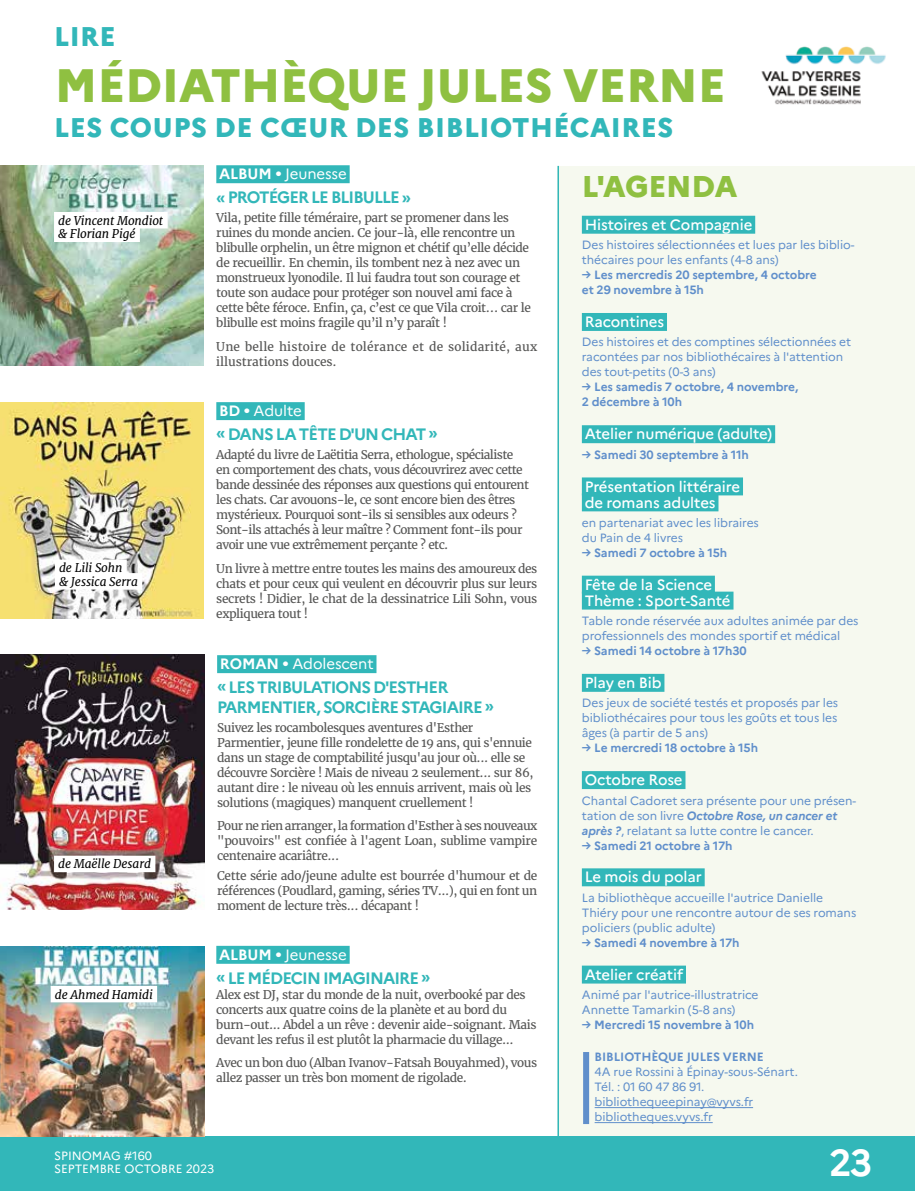
<style>
.page{position:relative;width:915px;height:1191px;background:#fff}
.page>*{position:absolute;margin:0;border:0;box-sizing:border-box;transform-origin:0 0}
.t1{font:800 46.8px "Marianne";letter-spacing:-.005em;color:#8fc041}
.t2{font:700 37.5px "Marianne";color:#fff}
.t3{font:800 30px "Marianne";letter-spacing:-.005em;color:#8fc041}
.t4{font:800 27px "Marianne";letter-spacing:.02em;color:#32b7b9}
.t5{font:700 16.5px/19.5px "Marianne";letter-spacing:-.055em;color:#32b7b9}
.t6{font:500 15px/15.9px "Marianne";letter-spacing:-.005em;color:#fff}
.t7{font:15px "Marianne";letter-spacing:-.01em;color:#fff}
.t8{font:12px/15px "Merriweather";letter-spacing:-.035em;color:#575756}
.t9{font:12px/15px "Marianne";letter-spacing:-.005em;color:#608fcb}
.t10{font:700 12px/15px "Marianne";letter-spacing:-.005em;color:#608fcb}
.t11{font:italic 12px/13.5px "Merriweather";letter-spacing:-.01em;color:#000}
.t12{font:12px/15px "Merriweather";letter-spacing:.015em;color:#575756}
.t13{font:12px/13.5px "Marianne";color:#fff}
.s1{font-weight:700}
.s2{font-weight:700;font-style:italic}
</style>
<div class="page">
<div style="left:557px;top:166px;width:357px;height:971px;background:#f6f9ef"></div>
<hr style="left:557px;top:166px;width:2px;height:981px;background:#32b7b9">
<div style="left:0;top:1137px;width:914px;height:54px;background:#32b7b9"></div>
<img style="left:761px;top:46px;width:125px;height:59px">
<div style="left:581px;top:216px;width:174px;height:18px;background:#32b7b9"></div>
<div style="left:581px;top:313px;width:85px;height:18px;background:#32b7b9"></div>
<div style="left:581px;top:425px;width:193px;height:18px;background:#32b7b9"></div>
<div style="left:581px;top:477px;width:161px;height:18px;background:#32b7b9"></div>
<div style="left:581px;top:493px;width:137px;height:18px;background:#32b7b9"></div>
<div style="left:581px;top:575px;width:133px;height:18px;background:#32b7b9"></div>
<div style="left:581px;top:591px;width:152px;height:18px;background:#32b7b9"></div>
<div style="left:581px;top:674px;width:83px;height:18px;background:#32b7b9"></div>
<div style="left:581px;top:771px;width:104px;height:18px;background:#32b7b9"></div>
<div style="left:581px;top:868px;width:123px;height:18px;background:#32b7b9"></div>
<div style="left:581px;top:965px;width:104px;height:18px;background:#32b7b9"></div>
<div style="left:583px;top:1052px;width:6px;height:72px;background:#608fcb"></div>
<hr style="left:594px;top:1107px;width:158px;height:1px;background:#608fcb">
<hr style="left:594px;top:1122px;width:118px;height:1px;background:#608fcb">
<div style="left:216px;top:165px;width:133px;height:18px;background:#32b7b9"></div>
<img style="left:0;top:166px;width:203px;height:200px">
<div style="left:54px;top:212px;width:113px;height:16px;background:#fff"></div>
<div style="left:54px;top:225px;width:86px;height:17px;background:#fff"></div>
<div style="left:216px;top:402px;width:88px;height:18px;background:#32b7b9"></div>
<img style="left:0;top:403px;width:203px;height:215px">
<div style="left:55px;top:559px;width:72px;height:17px;background:#fff"></div>
<div style="left:55px;top:573px;width:87px;height:16px;background:#fff"></div>
<div style="left:217px;top:655px;width:159px;height:18px;background:#32b7b9"></div>
<img style="left:0;top:655px;width:204px;height:254px">
<div style="left:54px;top:855px;width:101px;height:17px;background:#fff"></div>
<div style="left:216px;top:945px;width:133px;height:18px;background:#32b7b9"></div>
<img style="left:0;top:946px;width:204px;height:191px">
<div style="left:51px;top:986px;width:106px;height:16px;background:#fff"></div>
<h3 class="t4" style="left:54px;top:19px;width:63px">LIRE</h3>
<h1 class="t1" style="left:55px;top:57px;width:672px">MÉDIATHÈQUE JULES VERNE</h1>
<h3 class="t4" style="left:54px;top:111px;width:620px">LES COUPS DE CŒUR DES BIBLIOTHÉCAIRES</h3>
<p class="t11" style="left:58px;top:214px;width:106px">de Vincent Mondiot &amp; Florian Pigé</p>
<p class="t11" style="left:59px;top:561px;width:80px">de Lili Sohn<br>&amp; Jessica Serra</p>
<p class="t11" style="left:58px;top:857px;width:94px">de Maëlle Desard</p>
<p class="t11" style="left:55px;top:987px;width:99px">de Ahmed Hamidi</p>
<p class="t7" style="left:219px;top:165px;width:129px"><span class="s1">ALBUM •</span> Jeunesse</p>
<h3 class="t5" style="left:216px;top:187px;width:196px">« PROTÉGER LE BLIBULLE »</h3>
<p class="t8" style="left:216px;top:211px;width:316px">Vila, petite fille téméraire, part se promener dans les ruines du monde ancien. Ce jour-là, elle rencontre un blibulle orphelin, un être mignon et chétif qu’elle décide de recueillir. En chemin, ils tombent nez à nez avec un monstrueux lyonodile. Il lui faudra tout son courage et toute son audace pour protéger son nouvel ami face à cette bête féroce. Enfin, ça, c’est ce que Vila croit… car le blibulle est moins fragile qu’il n’y paraît !</p>
<p class="t12" style="left:216px;top:339px;width:322px">Une belle histoire de tolérance et de solidarité, aux illustrations douces.</p>
<p class="t7" style="left:219px;top:402px;width:84px"><span class="s1">BD •</span> Adulte</p>
<h3 class="t5" style="left:216px;top:424px;width:223px">« DANS LA TÊTE D'UN CHAT »</h3>
<p class="t8" style="left:216px;top:447px;width:314px">Adapté du livre de Laëtitia Serra, ethologue, spécialiste en comportement des chats, vous découvrirez avec cette bande dessinée des réponses aux questions qui entourent les chats. Car avouons-le, ce sont encore bien des êtres mystérieux. Pourquoi sont-ils si sensibles aux odeurs ?<br>Sont-ils attachés à leur maître ? Comment font-ils pour avoir une vue extrêmement perçante ? etc.</p>
<p class="t8" style="left:216px;top:561px;width:322px;text-align:justify">Un livre à mettre entre toutes les mains des amoureux des chats et pour ceux qui veulent en découvrir plus sur leurs secrets ! Didier, le chat de la dessinatrice Lili Sohn, vous expliquera tout !</p>
<p class="t7" style="left:220px;top:655px;width:155px"><span class="s1">ROMAN •</span> Adolescent</p>
<h3 class="t5" style="left:217px;top:677px;width:278px">« LES TRIBULATIONS D'ESTHER<br>PARMENTIER, SORCIÈRE STAGIAIRE »</h3>
<p class="t8" style="left:217px;top:720px;width:318px">Suivez les rocambolesques aventures d'Esther Parmentier, jeune fille rondelette de 19 ans, qui s'ennuie dans un stage de comptabilité jusqu'au jour où... elle se découvre Sorcière ! Mais de niveau 2 seulement... sur 86, autant dire : le niveau où les ennuis arrivent, mais où les solutions (magiques) manquent cruellement !</p>
<p class="t8" style="left:217px;top:818px;width:321px;text-align:justify">Pour ne rien arranger, la formation d'Esther à ses nouveaux "pouvoirs" est confiée à l'agent Loan, sublime vampire centenaire acariâtre...</p>
<p class="t8" style="left:217px;top:868px;width:321px;text-align:justify">Cette série ado/jeune adulte est bourrée d'humour et de références (Poudlard, gaming, séries TV...), qui en font un moment de lecture très... décapant !</p>
<p class="t7" style="left:219px;top:945px;width:129px"><span class="s1">ALBUM •</span> Jeunesse</p>
<h3 class="t5" style="left:216px;top:968px;width:215px">« LE MÉDECIN IMAGINAIRE »</h3>
<p class="t8" style="left:216px;top:987px;width:321px">Alex est DJ, star du monde de la nuit, overbooké par des concerts aux quatre coins de la planète et au bord du burn-out... Abdel a un rêve : devenir aide-soignant. Mais devant les refus il est plutôt la pharmacie du village...</p>
<p class="t8" style="left:216px;top:1055px;width:322px">Avec un bon duo (Alban Ivanov-Fatsah Bouyahmed), vous allez passer un très bon moment de rigolade.</p>
<p class="t13" style="left:54px;top:1148px;width:162px">SPINOMAG #160<br>SEPTEMBRE OCTOBRE 2023</p>
<h3 class="t3" style="left:581px;top:168px;width:157px">L'AGENDA</h3>
<p class="t6" style="left:584px;top:216px;width:169px">Histoires et Compagnie</p>
<p class="t9" style="left:581px;top:237px;width:274px">Des histoires sélectionnées et lues par les biblio&shy;thécaires pour les enfants (4-8 ans)</p>
<p class="t10" style="left:581px;top:267px;width:236px">→ Les mercredis 20 septembre, 4 octobre et 29 novembre à 15h</p>
<p class="t6" style="left:584px;top:314px;width:81px">Racontines</p>
<p class="t9" style="left:581px;top:334px;width:270px">Des histoires et des comptines sélectionnées et racontées par nos bibliothécaires à l'attention des tout-petits (0-3 ans)</p>
<p class="t10" style="left:581px;top:379px;width:218px">→ Les samedis 7 octobre, 4 novembre,<br>2 décembre à 10h</p>
<p class="t6" style="left:584px;top:426px;width:189px">Atelier numérique (adulte)</p>
<p class="t10" style="left:581px;top:447px;width:168px">→ Samedi 30 septembre à 11h</p>
<p class="t6" style="left:584px;top:478px;width:157px">Présentation littéraire de romans adultes</p>
<p class="t9" style="left:581px;top:515px;width:178px">en partenariat avec les libraires du Pain de 4 livres</p>
<p class="t10" style="left:581px;top:545px;width:147px">→ Samedi 7 octobre à 15h</p>
<p class="t6" style="left:584px;top:576px;width:147px">Fête de la Science<br>Thème : Sport-Santé</p>
<p class="t9" style="left:581px;top:613px;width:278px">Table ronde réservée aux adultes animée par des professionnels des mondes sportif et médical</p>
<p class="t10" style="left:581px;top:643px;width:166px">→ Samedi 14 octobre à 17h30</p>
<p class="t6" style="left:584px;top:674px;width:78px">Play en Bib</p>
<p class="t9" style="left:581px;top:695px;width:258px;text-align:justify">Des jeux de société testés et proposés par les bibliothécaires pour tous les goûts et tous les âges (à partir de 5 ans)</p>
<p class="t10" style="left:581px;top:740px;width:178px">→ Le mercredi 18 octobre à 15h</p>
<p class="t6" style="left:584px;top:772px;width:99px">Octobre Rose</p>
<p class="t9" style="left:581px;top:792px;width:276px">Chantal Cadoret sera présente pour une présen&shy;tation de son livre <span class="s2">Octobre Rose, un cancer et après ?</span>, relatant sa lutte contre le cancer.</p>
<p class="t10" style="left:581px;top:837px;width:152px">→ Samedi 21 octobre à 17h</p>
<p class="t6" style="left:584px;top:869px;width:119px">Le mois du polar</p>
<p class="t9" style="left:581px;top:890px;width:276px">La bibliothèque accueille l'autrice Danielle<br>Thiéry pour une rencontre autour de ses romans policiers (public adulte)</p>
<p class="t10" style="left:581px;top:935px;width:159px">→ Samedi 4 novembre à 17h</p>
<p class="t6" style="left:584px;top:966px;width:100px">Atelier créatif</p>
<p class="t9" style="left:581px;top:987px;width:178px">Animé par l'autrice-illustratrice<br>Annette Tamarkin (5-8 ans)</p>
<p class="t10" style="left:581px;top:1017px;width:174px">→ Mercredi 15 novembre à 10h</p>
<p class="t10" style="left:594px;top:1049px;width:170px">BIBLIOTHÈQUE JULES VERNE</p>
<p class="t9" style="left:594px;top:1064px;width:205px">4A rue Rossini à Épinay-sous-Sénart.<br>Tél. : 01 60 47 86 91. bibliothequeepinay@vyvs.fr bibliotheques.vyvs.fr</p>
<h2 class="t2" style="left:828px;top:1139px;width:45px">23</h2>
</div>
